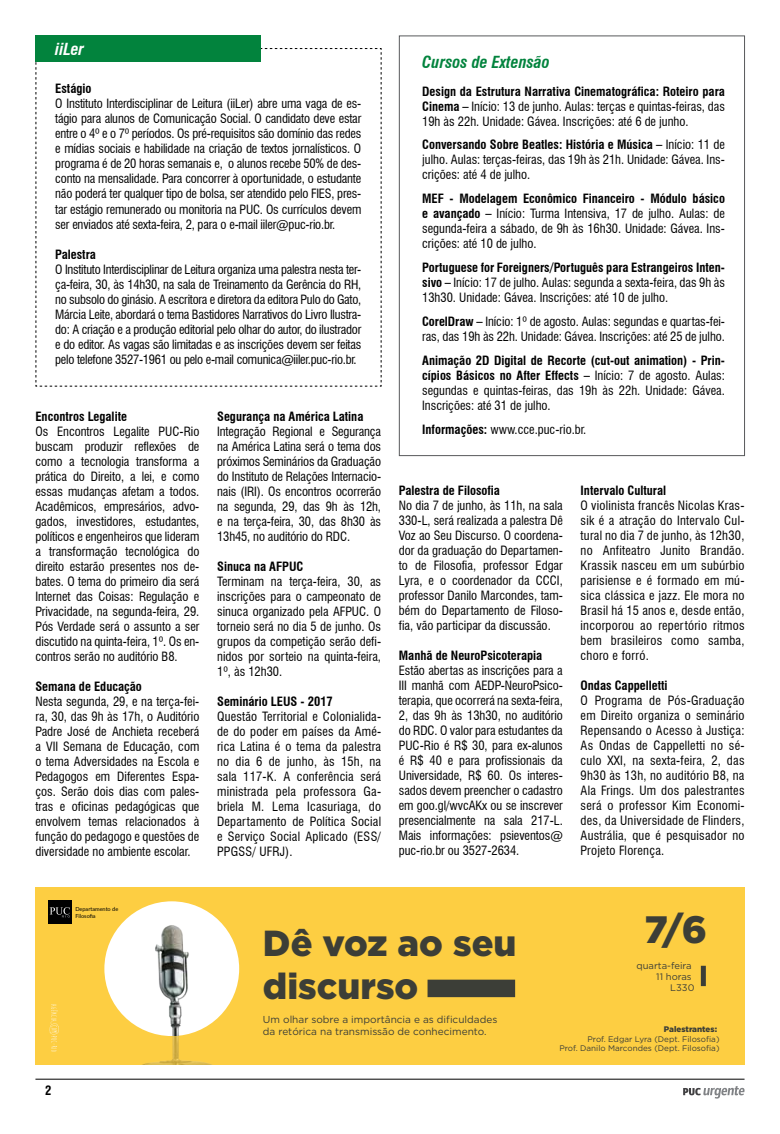
<style>
.page{position:relative;width:780px;height:1134px;background:#fff}
.page>*{position:absolute;margin:0;border:0;box-sizing:border-box;transform-origin:0 0}
.t1{font:900 38.12px "Gotham";color:#3c3e37}
.t2{font:900 36.25px/43.5px "Gotham";color:#3c3e37}
.t3{font:italic 700 condensed 16.25px "Swiss 721 BT";color:#02833d}
.t4{font:italic 700 condensed 16.25px "Swiss 721 BT";color:#fff}
.t5{font:condensed 12.5px/15px "Swiss 721 BT";color:#000;text-align:justify}
.t6{font:700 condensed 12.5px "Swiss 721 BT";color:#000}
.t7{font:10px/12.1px "Gotham";color:#3c3e37}
.t8{font:9.5px/11.4px "Gotham";color:#3c3e37;text-align:right}
.t9{font:8.12px/9.8px "Gotham";color:#3c3e37;text-align:right}
.t10{font:900 8.12px "Gotham";color:#3c3e37}
.t11{font:5.5px/6.6px "Lato";color:#000}
.s1{font-weight:700}
</style>
<div class="page">
<hr style="left:35px;top:1079px;width:709px;height:1px;background:#000">
<svg style="left:683px;top:1086px;width:61px;height:12px"></svg>
<div style="left:35px;top:887px;width:709px;height:177px;background:#fdce42"></div>
<div style="left:427px;top:980px;width:88px;height:17px;background:#3c3e37"></div>
<div style="left:104px;top:901px;width:135px;height:135px;background:#fff;border-radius:50%"></div>
<img style="left:116px;top:916px;width:115px;height:120px">
<div style="left:700px;top:966px;width:5px;height:20px;background:#3c3e37"></div>
<svg style="left:50px;top:1004px;width:9px;height:47px"></svg>
<div style="left:48px;top:901px;width:23px;height:23px;background:#010101"></div>
<svg style="left:50px;top:907px;width:20px;height:10px"></svg>
<svg style="left:35px;top:48px;width:347px;height:339px"></svg>
<div style="left:35px;top:35px;width:225px;height:27px;background:#02833d"></div>
<div style="left:399px;top:35px;width:346px;height:421px;border:1px solid #58595b"></div>
<h3 class="t4" style="left:55px;top:39px;width:31px">iiLer</h3>
<p class="t6" style="left:55px;top:81px;width:38px">Estágio</p>
<p class="t5" style="left:55px;top:96px;width:307px">O Instituto Interdisciplinar de Leitura (iiLer) abre uma vaga de es&shy;tágio para alunos de Comunicação Social. O candidato deve estar entre o 4º e o 7º períodos. Os pré-requisitos são domínio das redes e mídias sociais e habilidade na criação de textos jornalísticos. O programa é de 20 horas semanais e, o alunos recebe 50% de des&shy;conto na mensalidade. Para concorrer à oportunidade, o estudante não poderá ter qualquer tipo de bolsa, ser atendido pelo FIES, pres&shy;tar estágio remunerado ou monitoria na PUC. Os currículos devem ser enviados até sexta-feira, 2, para o e-mail iiler@puc-rio.br.</p>
<p class="t6" style="left:55px;top:246px;width:42px">Palestra</p>
<p class="t5" style="left:55px;top:261px;width:307px">O Instituto Interdisciplinar de Leitura organiza uma palestra nesta ter&shy;ça-feira, 30, às 14h30, na sala de Treinamento da Gerência do RH, no subsolo do ginásio. A escritora e diretora da editora Pulo do Gato, Márcia Leite, abordará o tema Bastidores Narrativos do Livro Ilustra&shy;do: A criação e a produção editorial pelo olhar do autor, do ilustrador e do editor. As vagas são limitadas e as inscrições devem ser feitas pelo telefone 3527-1961 ou pelo e-mail comunica@iiler.puc-rio.br.</p>
<p class="t6" style="left:35px;top:409px;width:93px">Encontros Legalite</p>
<p class="t5" style="left:35px;top:424px;width:165px">Os Encontros Legalite PUC-Rio buscam produzir reflexões de como a tecnologia transforma a prática do Direito, a lei, e como essas mudanças afetam a todos.<br>Acadêmicos, empresários, advo&shy;gados, investidores, estudantes, políticos e engenheiros que lideram a transformação tecnológica do direito estarão presentes nos de&shy;bates. O tema do primeiro dia será Internet das Coisas: Regulação e Privacidade, na segunda-feira, 29.<br>Pós Verdade será o assunto a ser discutido na quinta-feira, 1º. Os en&shy;contros serão no auditório B8.</p>
<p class="t6" style="left:35px;top:679px;width:108px">Semana de Educação</p>
<p class="t5" style="left:35px;top:694px;width:165px">Nesta segunda, 29, e na terça-fei&shy;ra, 30, das 9h às 17h, o Auditório Padre José de Anchieta receberá a VII Semana de Educação, com o tema Adversidades na Escola e Pedagogos em Diferentes Espa&shy;ços. Serão dois dias com pales&shy;tras e oficinas pedagógicas que envolvem temas relacionados à função do pedagogo e questões de diversidade no ambiente escolar.</p>
<p class="t6" style="left:217px;top:409px;width:148px">Segurança na América Latina</p>
<p class="t5" style="left:217px;top:424px;width:165px">Integração Regional e Segurança na América Latina será o tema dos próximos Seminários da Graduação do Instituto de Relações Internacio&shy;nais (IRI). Os encontros ocorrerão na segunda, 29, das 9h às 12h, e na terça-feira, 30, das 8h30 às 13h45, no auditório do RDC.</p>
<p class="t6" style="left:217px;top:559px;width:88px">Sinuca na AFPUC</p>
<p class="t5" style="left:217px;top:574px;width:165px">Terminam na terça-feira, 30, as inscrições para o campeonato de sinuca organizado pela AFPUC. O torneio será no dia 5 de junho. Os grupos da competição serão defi&shy;nidos por sorteio na quinta-feira, 1º, às 12h30.</p>
<p class="t6" style="left:217px;top:694px;width:117px">Seminário LEUS - 2017</p>
<p class="t5" style="left:217px;top:709px;width:165px">Questão Territorial e Colonialida&shy;de do poder em países da Amé&shy;rica Latina é o tema da palestra no dia 6 de junho, às 15h, na sala 117-K. A conferência será ministrada pela professora Ga&shy;briela M. Lema Icasuriaga, do Departamento de Política Social e Serviço Social Aplicado (ESS/ PPGSS/ UFRJ).</p>
<h3 class="t3" style="left:422px;top:52px;width:129px">Cursos de Extensão</h3>
<p class="t5" style="left:422px;top:84px;width:304px"><span class="s1">Design da Estrutura Narrativa Cinematográfica: Roteiro para Cinema –</span> Início: 13 de junho. Aulas: terças e quintas-feiras, das 19h às 22h. Unidade: Gávea. Inscrições: até 6 de junho.</p>
<p class="t5" style="left:422px;top:137px;width:304px"><span class="s1">Conversando Sobre Beatles: História e Música –</span> Início: 11 de julho. Aulas: terças-feiras, das 19h às 21h. Unidade: Gávea. Ins&shy;crições: até 4 de julho.</p>
<p class="t5" style="left:422px;top:191px;width:304px"><span class="s1">MEF - Modelagem Econômico Financeiro - Módulo básico e avançado –</span> Início: Turma Intensiva, 17 de julho. Aulas: de segunda-feira a sábado, de 9h às 16h30. Unidade: Gávea. Ins&shy;crições: até 10 de julho.</p>
<p class="t5" style="left:422px;top:260px;width:304px"><span class="s1">Portuguese for Foreigners/Português para Estrangeiros Inten&shy;sivo –</span> Início: 17 de julho. Aulas: segunda a sexta-feira, das 9h às 13h30. Unidade: Gávea. Inscrições: até 10 de julho.</p>
<p class="t5" style="left:422px;top:314px;width:304px"><span class="s1">CorelDraw –</span> Início: 1º de agosto. Aulas: segundas e quartas-fei&shy;ras, das 19h às 22h. Unidade: Gávea. Inscrições: até 25 de julho.</p>
<p class="t5" style="left:422px;top:353px;width:304px"><span class="s1">Animação 2D Digital de Recorte (cut-out animation) - Prin&shy;cípios Básicos no After Effects –</span> Início: 7 de agosto. Aulas: segundas e quintas-feiras, das 19h às 22h. Unidade: Gávea.<br>Inscrições: até 31 de julho.</p>
<p class="t5" style="left:422px;top:422px;width:166px"><span class="s1">Informações:</span> www.cce.puc-rio.br.</p>
<p class="t6" style="left:399px;top:483px;width:103px">Palestra de Filosofia</p>
<p class="t5" style="left:399px;top:498px;width:165px">No dia 7 de junho, às 11h, na sala 330-L, será realizada a palestra Dê Voz ao Seu Discurso. O coordena&shy;dor da graduação do Departamen&shy;to de Filosofia, professor Edgar Lyra, e o coordenador da CCCI, professor Danilo Marcondes, tam&shy;bém do Departamento de Filoso&shy;fia, vão participar da discussão.</p>
<p class="t6" style="left:399px;top:648px;width:145px">Manhã de NeuroPsicoterapia</p>
<p class="t5" style="left:399px;top:663px;width:165px">Estão abertas as inscrições para a III manhã com AEDP-NeuroPsico&shy;terapia, que ocorrerá na sexta-feira, 2, das 9h às 13h30, no auditório do RDC. O valor para estudantes da PUC-Rio é R$ 30, para ex-alunos é R$ 40 e para profissionais da Universidade, R$ 60. Os interes&shy;sados devem preencher o cadastro em goo.gl/wvcAKx ou se inscrever presencialmente na sala 217-L.<br>Mais informações: psieventos@ puc-rio.br ou 3527-2634.</p>
<p class="t6" style="left:580px;top:483px;width:87px">Intervalo Cultural</p>
<p class="t5" style="left:580px;top:498px;width:165px">O violinista francês Nicolas Kras&shy;sik é a atração do Intervalo Cul&shy;tural no dia 7 de junho, às 12h30, no Anfiteatro Junito Brandão.<br>Krassik nasceu em um subúrbio parisiense e é formado em mú&shy;sica clássica e jazz. Ele mora no Brasil há 15 anos e, desde então, incorporou ao repertório ritmos bem brasileiros como samba, choro e forró.</p>
<p class="t6" style="left:580px;top:678px;width:88px">Ondas Cappelletti</p>
<p class="t5" style="left:580px;top:693px;width:165px">O Programa de Pós-Graduação em Direito organiza o seminário Repensando o Acesso à Justiça:<br>As Ondas de Cappelletti no sé&shy;culo XXI, na sexta-feira, 2, das 9h30 às 13h, no auditório B8, na Ala Frings. Um dos palestrantes será o professor Kim Economi&shy;des, da Universidade de Flinders, Austrália, que é pesquisador no Projeto Florença.</p>
<p class="t11" style="left:75px;top:905px;width:44px">Departamento de<br>Filosofia</p>
<p class="t6" style="left:45px;top:1083px;width:8px">2</p>
<h1 class="t1" style="left:644px;top:907px;width:64px">7/6</h1>
<p class="t8" style="left:636px;top:959px;width:59px">quarta-feira<br>11 horas<br>L330</p>
<h2 class="t2" style="left:263px;top:920px;width:255px">Dê voz ao seu discurso</h2>
<p class="t7" style="left:263px;top:1013px;width:236px">Um olhar sobre a importância e as dificuldades da retórica na transmissão de conhecimento.</p>
<p class="t10" style="left:663px;top:1024px;width:55px">Palestrantes:</p>
<p class="t9" style="left:559px;top:1034px;width:162px">Prof. Edgar Lyra (Dept. Filosofia)<br>Prof. Danilo Marcondes (Dept. Filosofia)</p>
</div>
